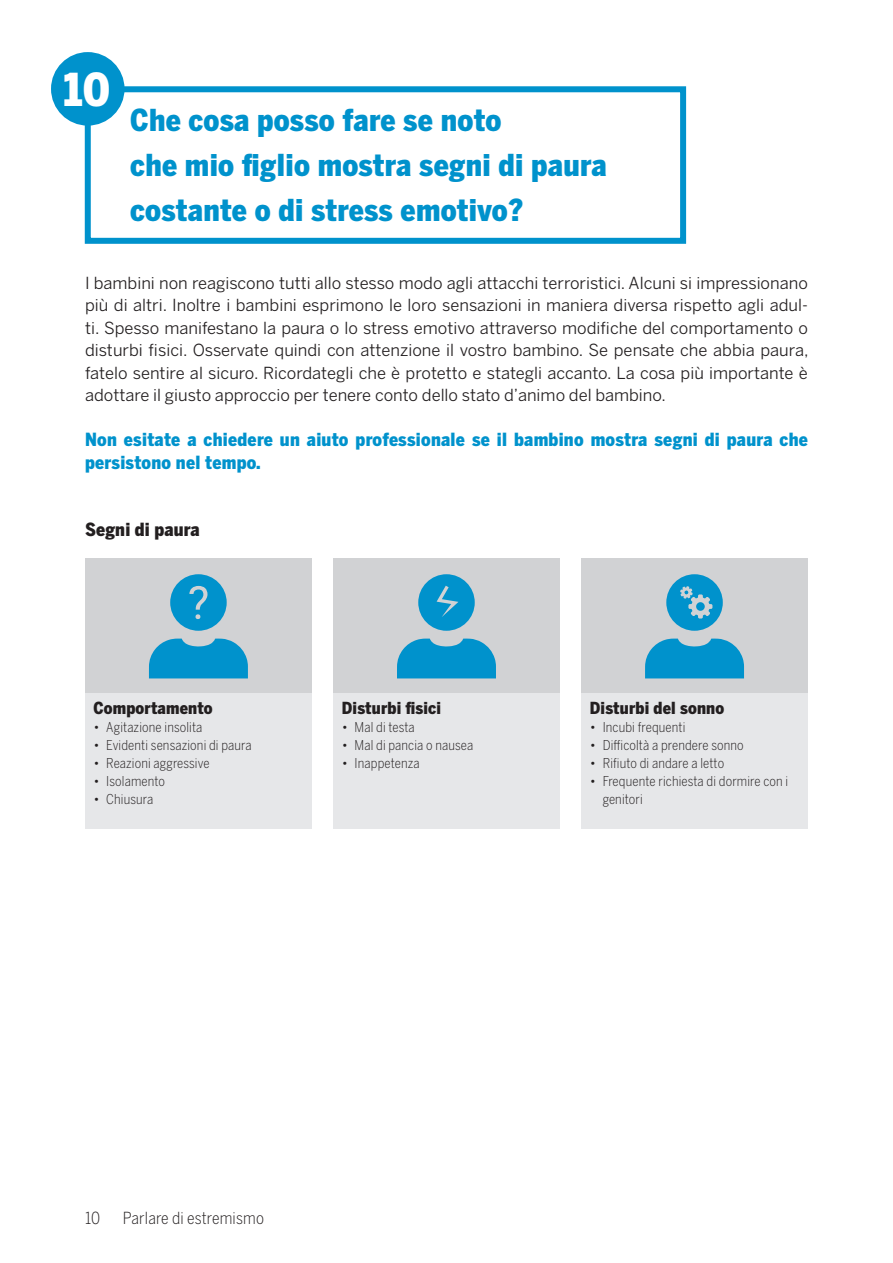
<style>
.page{position:relative;width:893px;height:1263px;background:#fff}
.page>*{position:absolute;margin:0;border:0;box-sizing:border-box;transform-origin:0 0}
.t1{font:900 45px "Benton Sans Cond";color:#fff}
.Punkte_Titel_20_30{font:900 30px/45px "Benton Sans Cond";letter-spacing:.01em;color:#0092cc}
.Auszeichnung_Merksat{font:900 18px/22.5px "Benton Sans Cond";letter-spacing:.015em;color:#0092cc}
.Lauftext_Titel_12_15{font:900 18px "Benton Sans Cond";letter-spacing:.01em;color:#231f20}
.Lauftext_11_15{font:16.5px/22.5px "Benton Sans";color:#231f20;text-align:justify}
.Legende_Titel_11_12{font:900 16.5px "Benton Sans Cond";letter-spacing:.01em;color:#231f20}
.Inhaltsangabe_11_15{font:300 16.5px "Benton Sans Cond";letter-spacing:.01em;color:#231f20}
.t2{font:300 13.5px/18px "Benton Sans Cond";letter-spacing:.01em;color:#231f20}
</style>
<div class="page">
<div style="left:85px;top:86px;width:601px;height:158px;border:6px solid #0092cc"></div>
<div style="left:54px;top:55px;width:68px;height:68px;background:#0092cc;border-radius:50%"></div>
<div style="left:51px;top:52px;width:74px;height:74px;border:6px solid #0092cc;border-radius:50%"></div>
<div style="left:333px;top:559px;width:227px;height:135px;background:#d1d2d4"></div>
<div style="left:333px;top:694px;width:227px;height:135px;background:#e6e7e9"></div>
<div style="left:581px;top:559px;width:227px;height:135px;background:#d1d2d4"></div>
<div style="left:581px;top:694px;width:227px;height:135px;background:#e6e7e9"></div>
<svg style="left:397px;top:638px;width:99px;height:40px;background:#1f9bcd"></svg>
<svg style="left:418px;top:574px;width:57px;height:57px"></svg>
<svg style="left:645px;top:638px;width:99px;height:40px;background:#1f9bcd"></svg>
<svg style="left:666px;top:574px;width:57px;height:57px"></svg>
<div style="left:85px;top:559px;width:227px;height:135px;background:#d1d2d4"></div>
<div style="left:85px;top:694px;width:227px;height:135px;background:#e6e7e9"></div>
<svg style="left:149px;top:638px;width:99px;height:40px;background:#1f9bcd"></svg>
<svg style="left:170px;top:574px;width:57px;height:57px"></svg>
<p class="t1" style="left:64px;top:63px;width:48px">10</p>
<p class="Punkte_Titel_20_30" style="left:130px;top:98px;width:478px">Che cosa posso fare se noto<br>che mio figlio mostra segni di paura costante o di stress emotivo?</p>
<p class="Lauftext_11_15" style="left:85px;top:271px;width:725px">I bambini non reagiscono tutti allo stesso modo agli attacchi terroristici. Alcuni si impressionano più di altri. Inoltre i bambini esprimono le loro sensazioni in maniera diversa rispetto agli adul&shy;ti. Spesso manifestano la paura o lo stress emotivo attraverso modifiche del comportamento o disturbi fisici. Osservate quindi con attenzione il vostro bambino. Se pensate che abbia paura, fatelo sentire al sicuro. Ricordategli che è protetto e stategli accanto. La cosa più importante è adottare il giusto approccio per tenere conto dello stato d’animo del bambino.</p>
<p class="Auszeichnung_Merksat" style="left:85px;top:428px;width:724px">Non esitate a chiedere un aiuto professionale se il bambino mostra segni di paura che persistono nel tempo.</p>
<p class="Lauftext_Titel_12_15" style="left:85px;top:519px;width:116px">Segni di paura</p>
<p class="Legende_Titel_11_12" style="left:94px;top:698px;width:121px">Comportamento</p>
<p class="t2" style="left:94px;top:718px;width:110px">• Agitazione insolita</p>
<p class="t2" style="left:94px;top:736px;width:159px">• Evidenti sensazioni di paura</p>
<p class="t2" style="left:94px;top:754px;width:118px">• Reazioni aggressive</p>
<p class="t2" style="left:94px;top:772px;width:73px">• Isolamento</p>
<p class="t2" style="left:94px;top:790px;width:61px">• Chiusura</p>
<p class="Legende_Titel_11_12" style="left:342px;top:698px;width:101px">Disturbi fisici</p>
<p class="t2" style="left:342px;top:718px;width:74px">• Mal di testa</p>
<p class="t2" style="left:342px;top:736px;width:133px">• Mal di pancia o nausea</p>
<p class="t2" style="left:342px;top:754px;width:79px">• Inappetenza</p>
<p class="Legende_Titel_11_12" style="left:590px;top:698px;width:136px">Disturbi del sonno</p>
<p class="t2" style="left:590px;top:718px;width:97px">• Incubi frequenti</p>
<p class="t2" style="left:590px;top:736px;width:155px">• Difficoltà a prendere sonno</p>
<p class="t2" style="left:590px;top:754px;width:136px">• Rifiuto di andare a letto</p>
<p class="t2" style="left:603px;top:772px;width:187px;text-indent:-13px">• Frequente richiesta di dormire con i genitori</p>
<p class="Inhaltsangabe_11_15" style="left:85px;top:1209px;width:17px">10</p>
<p class="Inhaltsangabe_11_15" style="left:123px;top:1209px;width:143px">Parlare di estremismo</p>
</div>
